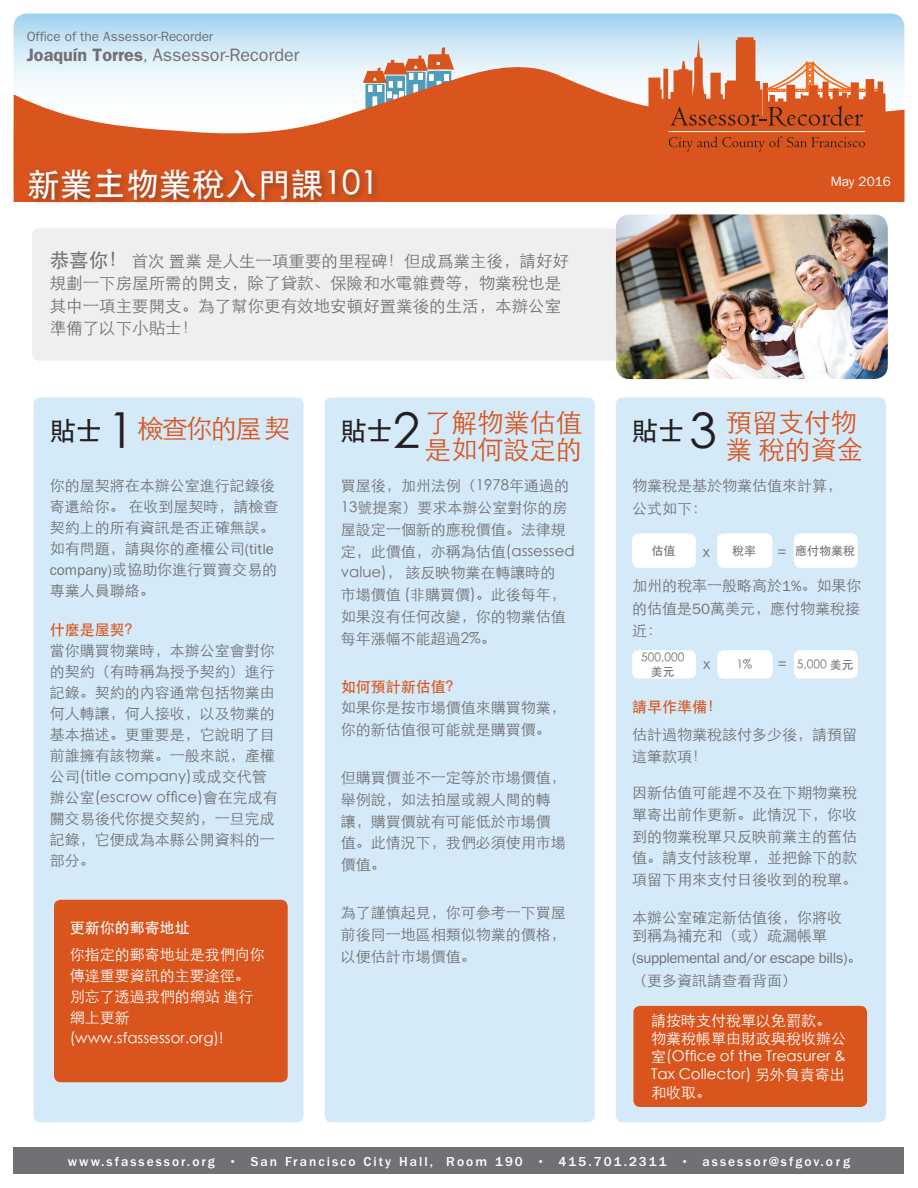
<style>
.page{position:relative;width:918px;height:1188px;background:#fff}
.page>*{position:absolute;margin:0;border:0;box-sizing:border-box;transform-origin:0 0}
.t1{font:500 33px "ST Heiti SC";color:#fff}
.t2{font:300 26.25px/27px "ST Heiti SC";letter-spacing:-.005em;color:#da541d}
.t3{font:500 26.25px "ST Heiti SC";color:#231f20}
.t4{font:18px "ITC Franklin Gothic Std";color:#717074}
.t5{font:300 16.5px/22.5px "ST Heiti SC";color:#717074}
.t6{font:300 15px/21.8px "ST Heiti SC";color:#717074}
.t7{font:300 15px/18px "ST Heiti SC";color:#fff}
.t8{font:15px/22.5px "ITC Franklin Gothic Std";letter-spacing:-.03em;color:#717074}
.t9{font:500 15px "ST Heiti SC";color:#da541d}
.t10{font:500 15px "ST Heiti SC";color:#fff}
.t11{font:300 15px "ST Heiti TC";color:#717074}
.t12{font:500 13.5px "ITC Franklin Gothic Std";letter-spacing:.15em;color:#fff}
.t13{font:13.5px "ITC Franklin Gothic Std";color:#717074}
.t14{font:13.5px "ITC Franklin Gothic Std";color:#fff}
.t15{font:300 12px/13.5px "ST Heiti SC";color:#717074;text-align:center}
.t16{font:500 12px "ST Heiti SC";color:#717074}
.s1{font-weight:600}
.s2{font-size:15px}
.s3{font-weight:500;font-size:19.5px}
.s4{font-weight:500;color:#231f20}
.s5{font-size:49.5px;color:#231f20}
.s6{font-family:"ITC Franklin Gothic Std";font-weight:400}
.s7{font-weight:300;font-size:49.5px}
.s8{font-weight:500}
.s9{font-family:"ST Heiti SC";font-weight:300}
</style>
<div class="page">
<div style="left:32px;top:228px;width:856px;height:133px;background:#efeff0;border-radius:7px"></div>
<div style="left:33px;top:397px;width:270px;height:725px;background:#d4eaf8;border-radius:7px"></div>
<svg style="left:14px;top:14px;width:890px;height:47px;background:#bfe0f4"></svg>
<svg style="left:363px;top:46px;width:91px;height:15px"></svg>
<div style="left:14px;top:1147px;width:890px;height:27px;background:#717074"></div>
<svg style="left:13px;top:61px;width:891px;height:141px;fill:#da541d"></svg>
<div style="left:27px;top:167px;width:354px;height:42px;background:#231f20;opacity:.35"></div>
<div style="left:616px;top:397px;width:270px;height:725px;background:#d4eaf8;border-radius:7px"></div>
<div style="left:325px;top:397px;width:270px;height:725px;background:#d4eaf8;border-radius:7px"></div>
<img style="left:616px;top:214px;width:272px;height:165px">
<div style="left:632px;top:533px;width:64px;height:35px;background:#fff;border-radius:7px"></div>
<div style="left:717px;top:533px;width:55px;height:35px;background:#fff;border-radius:7px"></div>
<div style="left:794px;top:533px;width:64px;height:35px;background:#fff;border-radius:7px"></div>
<div style="left:632px;top:650px;width:64px;height:29px;background:#fff;border-radius:7px"></div>
<div style="left:717px;top:650px;width:56px;height:29px;background:#fff;border-radius:7px"></div>
<div style="left:794px;top:650px;width:64px;height:29px;background:#fff;border-radius:7px"></div>
<div style="left:633px;top:1006px;width:234px;height:101px;background:#da541d;border-radius:7px"></div>
<div style="left:54px;top:900px;width:234px;height:182px;background:#da541d;border-radius:7px"></div>
<svg style="left:648px;top:37px;width:238px;height:118px;background:#d5896b"></svg>
<p class="t13" style="left:27px;top:29px;width:188px">Office of the Assessor-Recorder</p>
<p class="t4" style="left:27px;top:44px;width:274px"><span class="s1">Joaquín Torres</span><span class="s2">,</span> Assessor-Recorder</p>
<p class="t1" style="left:27px;top:166px;width:353px">新業主物業稅入門課101</p>
<p class="t14" style="left:831px;top:174px;width:62px">May 2016</p>
<p class="t5" style="left:50px;top:248px;width:521px"><span class="s3">恭喜你！</span>首次 置業 是人生一項重要的里程碑！但成爲業主後，請好好規劃一下房屋所需的開支，除了貸款、保險和水電雜費等，物業稅也是其中一項主要開支。為了幫你更有效地安頓好置業後的生活，本辦公室準備了以下小貼士！</p>
<p class="t2" style="left:50px;top:412px;width:242px"><span class="s4">貼士</span> <span class="s5">1</span> 檢查你的屋 契</p>
<p class="t6" style="left:50px;top:474px;width:230px;line-height:21px">你的屋契將在本辦公室進行記錄後寄還給你。 在收到屋契時，請檢查契約上的所有資訊是否正確無誤。如有問題，請與你的產權公司<span class="s6">(title company)</span>或協助你進行買賣交易的專業人員聯絡。</p>
<p class="t9" style="left:50px;top:622px;width:91px">什麼是屋契？</p>
<p class="t6" style="left:50px;top:639px;width:230px;line-height:21px">當你購買物業時，本辦公室會對你的契約（有時稱為授予契約）進行記錄。契約的內容通常包括物業由何人轉讓，何人接收，以及物業的基本描述。更重要是，它說明了目前誰擁有該物業。一般來説，產權公司(title company)或成交代管辦公室(escrow office)會在完成有關交易後代你提交契約，一旦完成記錄，它便成為本縣公開資料的一部分。</p>
<p class="t10" style="left:70px;top:919px;width:122px">更新你的郵寄地址</p>
<p class="t7" style="left:70px;top:943px;width:197px;line-height:21px">你指定的郵寄地址是我們向你傳達重要資訊的主要途徑。</p>
<p class="t7" style="left:70px;top:985px;width:185px;line-height:21px">別忘了透過我們的網站 進行網上更新</p>
<p class="t7" style="left:70px;top:1028px;width:155px">(www.sfassessor.org)!</p>
<p class="t2" style="left:425px;top:406px;width:159px">了解物業估值是如何設定的</p>
<p class="t3" style="left:340px;top:416px;width:81px">貼士<span class="s7">2</span></p>
<p class="t6" style="left:341px;top:474px;width:235px">買屋後，加州法例（1978年通過的<br>13號提案）要求本辦公室對你的房屋設定一個新的應稅價值。法律規定，此價值，亦稱為估值(assessed value)， 該反映物業在轉讓時的<br>市場價值 (非購買價)。此後每年，如果沒有任何改變，你的物業估值每年漲幅不能超過2%。</p>
<p class="t9" style="left:341px;top:678px;width:122px">如何預計新估值？</p>
<p class="t6" style="left:341px;top:696px;width:227px">如果你是按市場價值來購買物業，你的新估值很可能就是購買價。</p>
<p class="t6" style="left:341px;top:765px;width:227px">但購買價並不一定等於市場價值，舉例說，如法拍屋或親人間的轉讓，購買價就有可能低於市場價值。此情況下，我們必須使用市場價值。</p>
<p class="t6" style="left:341px;top:900px;width:227px;text-align:justify">為了謹慎起見，你可參考一下買屋前後同一地區相類似物業的價格，以便估計市場價值。</p>
<p class="t3" style="left:632px;top:416px;width:86px">貼士<span class="s7">3</span></p>
<p class="t2" style="left:726px;top:406px;width:139px">預留支付物業 稅的資金</p>
<p class="t6" style="left:632px;top:473px;width:211px;line-height:22.5px">物業稅是基於物業估值來計算，公式如下：</p>
<p class="t16" style="left:651px;top:545px;width:25px">估值</p>
<p class="t6" style="left:703px;top:540px;width:9px">x</p>
<p class="t16" style="left:732px;top:545px;width:25px">稅率</p>
<p class="t11" style="left:778px;top:540px;width:11px">=</p>
<p class="t16" style="left:795px;top:545px;width:61px">應付物業稅</p>
<p class="t6" style="left:632px;top:573px;width:231px;line-height:22.5px;text-align:justify">加州的稅率一般略高於<span class="s6">1%</span>。如果你的估值是<span class="s6">50</span>萬美元，應付物業稅接近：</p>
<p class="t15" style="left:641px;top:650px;width:45px">500,000<span class="s8">美元</span></p>
<p class="t15" style="left:736px;top:657px;width:17px">1%</p>
<p class="t6" style="left:778px;top:652px;width:11px">=</p>
<p class="t15" style="left:797px;top:657px;width:58px">5,000 <span class="s8">美元</span></p>
<p class="t6" style="left:703px;top:652px;width:9px">x</p>
<p class="t9" style="left:632px;top:698px;width:91px">請早作準備！</p>
<p class="t6" style="left:632px;top:723px;width:226px">估計過物業稅該付多少後，請預留這筆款項！</p>
<p class="t6" style="left:632px;top:780px;width:226px;text-align:justify">因新估值可能趕不及在下期物業稅單寄出前作更新。此情況下，你收到的物業稅單只反映前業主的舊估值。請支付該稅單，並把餘下的款項留下用來支付日後收到的稅單。</p>
<p class="t6" style="left:632px;top:906px;width:211px;line-height:18.8px">本辦公室確定新估值後，你將收到稱為補充和（或）疏漏帳單</p>
<p class="t8" style="left:632px;top:947px;width:232px">(supplemental and/or escape bills)<span class="s9">。（更多資訊請查看背面）</span></p>
<p class="t7" style="left:651px;top:1010px;width:196px">請按時支付稅單以免罰款。物業稅帳單由財政與稅收辦公室(Office of the Treasurer &amp;<br>Tax Collector) 另外負責寄出和收取。</p>
<p class="t12" style="left:68px;top:1154px;width:784px">www.sfassessor.org • San Francisco City Hall, Room 190 • 415.701.2311 • assessor@sfgov.org</p>
</div>
